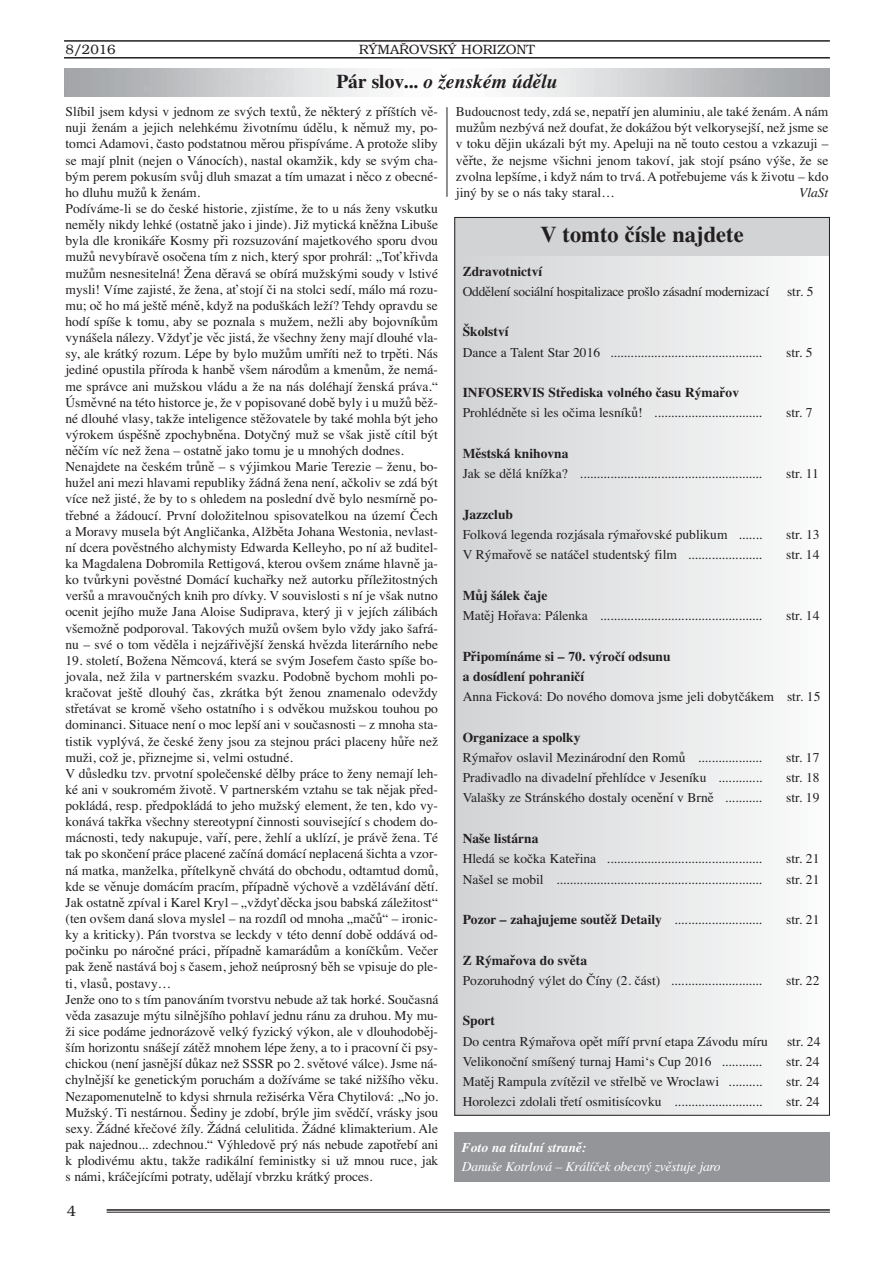
<style>
.page{position:relative;width:894px;height:1264px;background:#fff}
.page>*{position:absolute;margin:0;border:0;box-sizing:border-box;transform-origin:0 0}
.t1{font:700 22.5px "Times CE";color:#231f20}
.t2{font:italic 700 19.5px "Times CE";color:#231f20}
.t3{font:300 15px "Bookman CE";color:#231f20}
.t4{font:13.5px/16px "Times CE";color:#231f20}
.t5{font:700 13.5px/20.2px "Times CE";color:#231f20}
.t6{font:13.5px "Times CE";letter-spacing:-.02em;color:#231f20}
.t7{font:italic 13.5px "Times CE";letter-spacing:-.015em;color:#fff}
.t8{font:300 13.5px "Bookman CE";color:#231f20}
.t9{font:italic 700 13.5px "Times CE";color:#fff}
.t10{font:italic 13.5px "Times CE";color:#231f20}
.s1{font-style:normal}
.s2{font-weight:400}
</style>
<div class="page">
<hr style="left:64px;top:40px;width:765px;height:2px;background:#231f20">
<hr style="left:64px;top:57px;width:765px;height:1px;background:#231f20">
<hr style="left:107px;top:1208px;width:722px;height:2px;background:#231f20">
<hr style="left:107px;top:1211px;width:722px;height:1px;background:#231f20">
<div style="left:454px;top:221px;width:375px;height:894px;background:linear-gradient(to right,#d1d2d4,#fbfcfc)"></div>
<div style="left:454px;top:217px;width:375px;height:38px;background:#d1d3d4"></div>
<div style="left:454px;top:1131px;width:375px;height:49px;background:#939598"></div>
<hr style="left:446px;top:107px;width:1px;height:90px;background:#231f20">
<p class="t8" style="left:65px;top:45px;width:51px">8/2016</p>
<p class="t8" style="left:359px;top:45px;width:177px">RÝMAŘOVSKÝ HORIZONT</p>
<h2 class="t2" style="left:336px;top:70px;width:223px"><span class="s1">Pár slov...</span> o ženském údělu</h2>
<p class="t4" style="left:65px;top:105px;width:374px">Slíbil jsem kdysi v jednom ze svých textů, že některý z příštích vě&shy;nuji ženám a jejich nelehkému životnímu údělu, k němuž my, po&shy;tomci Adamovi, často podstatnou měrou přispíváme. A protože sliby se mají plnit (nejen o Vánocích), nastal okamžik, kdy se svým cha&shy;bým perem pokusím svůj dluh smazat a tím umazat i něco z obecné&shy;ho dluhu mužů k ženám.<br>Podíváme-li se do české historie, zjistíme, že to u nás ženy vskutku neměly nikdy lehké (ostatně jako i jinde). Již mytická kněžna Libuše byla dle kronikáře Kosmy při rozsuzování majetkového sporu dvou mužů nevybíravě osočena tím z nich, který spor prohrál: „Toť křivda mužům nesnesitelná! Žena děravá se obírá mužskými soudy v lstivé mysli! Víme zajisté, že žena, ať stojí či na stolci sedí, málo má rozu&shy;mu; oč ho má ještě méně, když na poduškách leží? Tehdy opravdu se hodí spíše k tomu, aby se poznala s mužem, nežli aby bojovníkům vynášela nálezy. Vždyť je věc jistá, že všechny ženy mají dlouhé vla&shy;sy, ale krátký rozum. Lépe by bylo mužům umříti než to trpěti. Nás jediné opustila příroda k hanbě všem národům a kmenům, že nemá&shy;me správce ani mužskou vládu a že na nás doléhají ženská práva.“ Úsměvné na této historce je, že v popisované době byly i u mužů běž&shy;né dlouhé vlasy, takže inteligence stěžovatele by také mohla být jeho výrokem úspěšně zpochybněna. Dotyčný muž se však jistě cítil být něčím víc než žena – ostatně jako tomu je u mnohých dodnes.<br>Nenajdete na českém trůně – s výjimkou Marie Terezie – ženu, bo&shy;hužel ani mezi hlavami republiky žádná žena není, ačkoliv se zdá být více než jisté, že by to s ohledem na poslední dvě bylo nesmírně po&shy;třebné a žádoucí. První doložitelnou spisovatelkou na území Čech a Moravy musela být Angličanka, Alžběta Johana Westonia, nevlast&shy;ní dcera pověstného alchymisty Edwarda Kelleyho, po ní až buditel&shy;ka Magdalena Dobromila Rettigová, kterou ovšem známe hlavně ja&shy;ko tvůrkyni pověstné Domácí kuchařky než autorku příležitostných veršů a mravoučných knih pro dívky. V souvislosti s ní je však nutno ocenit jejího muže Jana Aloise Sudiprava, který ji v jejích zálibách všemožně podporoval. Takových mužů ovšem bylo vždy jako šafrá&shy;nu – své o tom věděla i nejzářivější ženská hvězda literárního nebe</p>
<p class="t4" style="left:65px;top:653px;width:374px">19. století, Božena Němcová, která se svým Josefem často spíše bo&shy;jovala, než žila v partnerském svazku. Podobně bychom mohli po&shy;kračovat ještě dlouhý čas, zkrátka být ženou znamenalo odevždy střetávat se kromě všeho ostatního i s odvěkou mužskou touhou po dominanci. Situace není o moc lepší ani v současnosti – z mnoha sta&shy;tistik vyplývá, že české ženy jsou za stejnou práci placeny hůře než muži, což je, přiznejme si, velmi ostudné.<br>V důsledku tzv. prvotní společenské dělby práce to ženy nemají leh&shy;ké ani v soukromém životě. V partnerském vztahu se tak nějak před&shy;pokládá, resp. předpokládá to jeho mužský element, že ten, kdo vy&shy;konává takřka všechny stereotypní činnosti související s chodem do&shy;mácnosti, tedy nakupuje, vaří, pere, žehlí a uklízí, je právě žena. Té tak po skončení práce placené začíná domácí neplacená šichta a vzor&shy;ná matka, manželka, přítelkyně chvátá do obchodu, odtamtud domů, kde se věnuje domácím pracím, případně výchově a vzdělávání dětí.<br>Jak ostatně zpíval i Karel Kryl – „vždyť děcka jsou babská záležitost“ (ten ovšem daná slova myslel – na rozdíl od mnoha „mačů“ – ironic&shy;ky a kriticky). Pán tvorstva se leckdy v této denní době oddává od&shy;počinku po náročné práci, případně kamarádům a koníčkům. Večer pak ženě nastává boj s časem, jehož neúprosný běh se vpisuje do ple&shy;ti, vlasů, postavy…<br>Jenže ono to s tím panováním tvorstvu nebude až tak horké. Současná věda zasazuje mýtu silnějšího pohlaví jednu ránu za druhou. My mu&shy;ži sice podáme jednorázově velký fyzický výkon, ale v dlouhodoběj&shy;ším horizontu snášejí zátěž mnohem lépe ženy, a to i pracovní či psy&shy;chickou (není jasnější důkaz než SSSR po 2. světové válce). Jsme ná&shy;chylnější ke genetickým poruchám a dožíváme se také nižšího věku.<br>Nezapomenutelně to kdysi shrnula režisérka Věra Chytilová: „No jo.<br>Mužský. Ti nestárnou. Šediny je zdobí, brýle jim svědčí, vrásky jsou sexy. Žádné křečové žíly. Žádná celulitida. Žádné klimakterium. Ale pak najednou... zdechnou.“ Výhledově prý nás nebude zapotřebí ani k plodivému aktu, takže radikální feministky si už mnou ruce, jak s námi, kráčejícími potraty, udělají vbrzku krátký proces.</p>
<p class="t3" style="left:67px;top:1205px;width:11px">4</p>
<p class="t4" style="left:456px;top:105px;width:374px;text-align:justify">Budoucnost tedy, zdá se, nepatří jen aluminiu, ale také ženám. A nám mužům nezbývá než doufat, že dokážou být velkorysejší, než jsme se v toku dějin ukázali být my. Apeluji na ně touto cestou a vzkazuji – věřte, že nejsme všichni jenom takoví, jak stojí psáno výše, že se zvolna lepšíme, i když nám to trvá. A potřebujeme vás k životu – kdo jiný by se o nás taky staral…</p>
<p class="t10" style="left:799px;top:187px;width:31px">VlaSt</p>
<h1 class="t1" style="left:540px;top:227px;width:205px">V tomto čísle najdete</h1>
<p class="t5" style="left:462px;top:262px;width:81px">Zdravotnictví</p>
<p class="t6" style="left:462px;top:286px;width:308px">Oddělení sociální hospitalizace prošlo zásadní modernizací</p>
<p class="t4" style="left:787px;top:284px;width:28px">str. 5</p>
<p class="t5" style="left:462px;top:323px;width:47px">Školství</p>
<p class="t4" style="left:462px;top:345px;width:301px">Dance a Talent Star 2016 .............................................</p>
<p class="t4" style="left:786px;top:345px;width:28px">str. 5</p>
<p class="t5" style="left:462px;top:384px;width:278px">INFOSERVIS Střediska volného času Rýmařov</p>
<p class="t4" style="left:462px;top:406px;width:301px">Prohlédněte si les očima lesníků! ................................</p>
<p class="t4" style="left:786px;top:406px;width:28px">str. 7</p>
<p class="t5" style="left:462px;top:444px;width:107px">Městská knihovna</p>
<p class="t4" style="left:462px;top:467px;width:301px">Jak se dělá knížka? ......................................................</p>
<p class="t4" style="left:786px;top:467px;width:34px">str. 11</p>
<p class="t5" style="left:462px;top:505px;width:52px">Jazzclub</p>
<p class="t4" style="left:462px;top:527px;width:301px">Folková legenda rozjásala rýmařovské publikum .......</p>
<p class="t4" style="left:786px;top:527px;width:35px">str. 13</p>
<p class="t4" style="left:462px;top:548px;width:301px">V Rýmařově se natáčel studentský film ......................</p>
<p class="t4" style="left:786px;top:548px;width:35px">str. 14</p>
<p class="t5" style="left:462px;top:586px;width:86px">Můj šálek čaje</p>
<p class="t4" style="left:462px;top:608px;width:301px">Matěj Hořava: Pálenka ................................................</p>
<p class="t4" style="left:786px;top:608px;width:35px">str. 14</p>
<p class="t5" style="left:462px;top:647px;width:209px">Připomínáme si – 70. výročí odsunu a dosídlení pohraničí</p>
<p class="t4" style="left:462px;top:689px;width:359px">Anna Ficková: Do nového domova jsme jeli dobytčákem str. 15</p>
<p class="t5" style="left:462px;top:728px;width:119px">Organizace a spolky</p>
<p class="t4" style="left:462px;top:750px;width:301px">Rýmařov oslavil Mezinárodní den Romů ...................</p>
<p class="t4" style="left:786px;top:750px;width:35px">str. 17</p>
<p class="t4" style="left:462px;top:770px;width:301px">Pradivadlo na divadelní přehlídce v Jeseníku .............</p>
<p class="t4" style="left:786px;top:770px;width:35px">str. 18</p>
<p class="t4" style="left:462px;top:791px;width:301px">Valašky ze Stránského dostaly ocenění v Brně ...........</p>
<p class="t4" style="left:786px;top:791px;width:35px">str. 19</p>
<p class="t5" style="left:462px;top:829px;width:77px">Naše listárna</p>
<p class="t4" style="left:462px;top:851px;width:301px">Hledá se kočka Kateřina ..............................................</p>
<p class="t4" style="left:786px;top:851px;width:35px">str. 21</p>
<p class="t4" style="left:462px;top:872px;width:301px">Našel se mobil .............................................................</p>
<p class="t4" style="left:786px;top:872px;width:35px">str. 21</p>
<p class="t5" style="left:462px;top:910px;width:301px">Pozor – zahajujeme soutěž Detaily <span class="s2">..........................</span></p>
<p class="t4" style="left:786px;top:912px;width:35px">str. 21</p>
<p class="t5" style="left:462px;top:951px;width:126px">Z Rýmařova do světa</p>
<p class="t4" style="left:462px;top:973px;width:301px">Pozoruhodný výlet do Číny (2. část) ...........................</p>
<p class="t4" style="left:786px;top:973px;width:35px">str. 22</p>
<p class="t5" style="left:462px;top:1011px;width:34px">Sport</p>
<p class="t4" style="left:462px;top:1034px;width:307px">Do centra Rýmařova opět míří první etapa Závodu míru</p>
<p class="t4" style="left:787px;top:1034px;width:35px">str. 24</p>
<p class="t4" style="left:462px;top:1054px;width:301px">Velikonoční smíšený turnaj Hami‘s Cup 2016 ............</p>
<p class="t4" style="left:786px;top:1054px;width:35px">str. 24</p>
<p class="t4" style="left:462px;top:1074px;width:301px">Matěj Rampula zvítězil ve střelbě ve Wroclawi ..........</p>
<p class="t4" style="left:786px;top:1074px;width:35px">str. 24</p>
<p class="t4" style="left:462px;top:1094px;width:301px">Horolezci zdolali třetí osmitisícovku ..........................</p>
<p class="t4" style="left:786px;top:1094px;width:35px">str. 24</p>
<p class="t9" style="left:462px;top:1138px;width:126px">Foto na titulní straně:</p>
<p class="t7" style="left:462px;top:1161px;width:260px">Danuše Kotrlová – Králíček obecný zvěstuje jaro</p>
</div>
